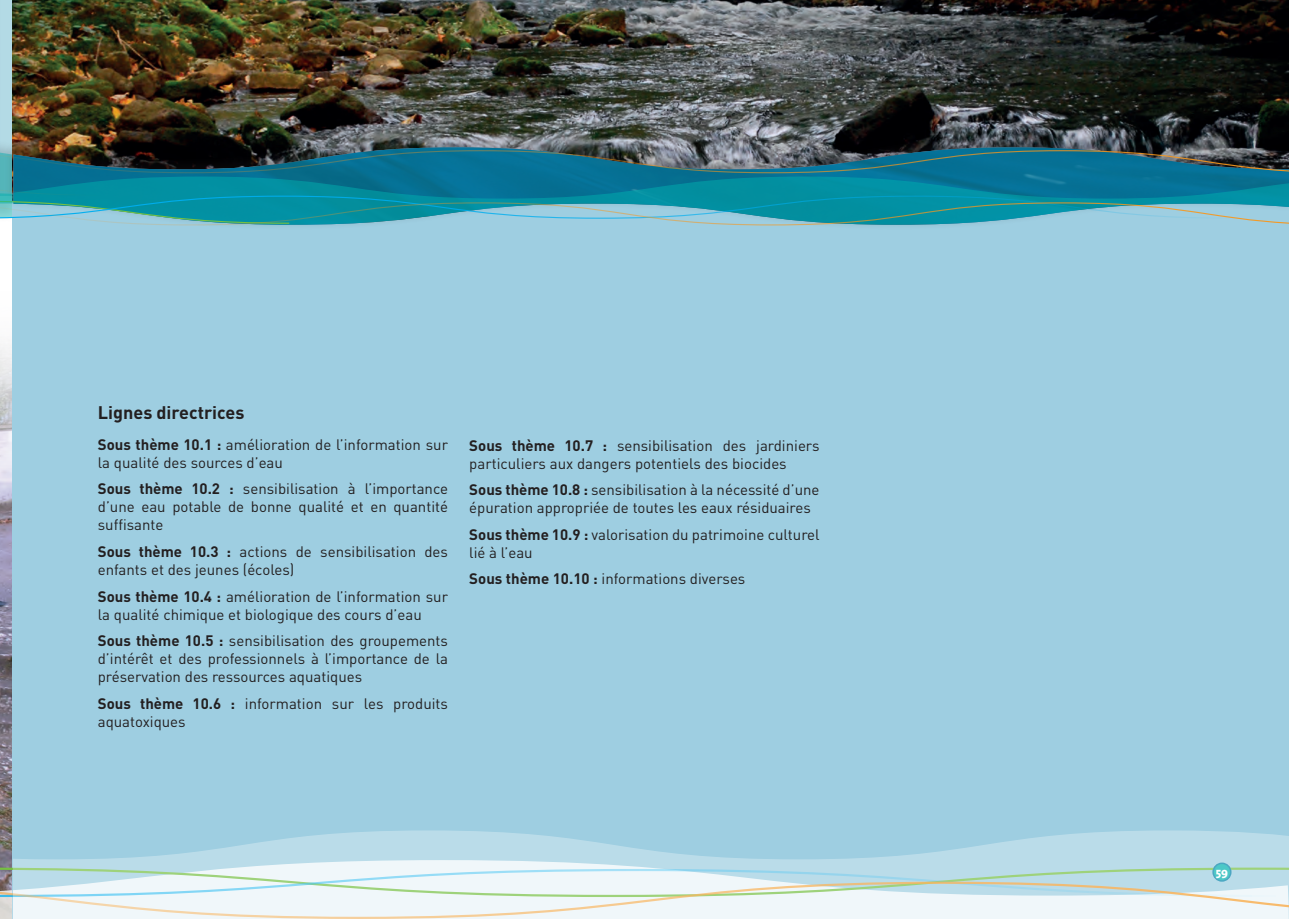
<style>
.page{position:relative;width:1289px;height:919px;background:#fff}
.page>*{position:absolute;margin:0;border:0;box-sizing:border-box;transform-origin:0 0}
.t1{font:700 18px "DIN";color:#231f20}
.t2{font:15px/18px "DIN";color:#231f20}
.t3{font:800 12px "The Serif";color:#fff}
.s1{font-weight:700}
</style>
<div class="page">
<img style="left:0;top:232px;width:13px;height:601px">
<svg style="left:12px;top:0;width:1px;height:127px"></svg>
<div style="left:0;top:127px;width:22px;height:96px;background:#231f20;opacity:.4"></div>
<div style="left:13px;top:195px;width:1275px;height:723px;background:#9ecee1"></div>
<img style="left:13px;top:0;width:1275px;height:134px">
<div style="left:4px;top:134px;width:1284px;height:96px;background:#231f20;opacity:.4"></div>
<img style="left:0;top:141px;width:1288px;height:85px">
<svg style="left:13px;top:830px;width:1275px;height:88px"></svg>
<p class="t1" style="left:98px;top:401px;width:148px">Lignes directrices</p>
<p class="t2" style="left:98px;top:435px;width:352px"><span class="s1">Sous thème 10.1 :</span> amélioration de l’information sur la qualité des sources d’eau</p>
<p class="t2" style="left:98px;top:479px;width:352px;text-align:justify"><span class="s1">Sous thème 10.2 :</span> sensibilisation à l’importance d’une eau potable de bonne qualité et en quantité suffisante</p>
<p class="t2" style="left:98px;top:542px;width:352px"><span class="s1">Sous thème 10.3 :</span> actions de sensibilisation des enfants et des jeunes (écoles)</p>
<p class="t2" style="left:98px;top:586px;width:352px"><span class="s1">Sous thème 10.4 :</span> amélioration de l’information sur la qualité chimique et biologique des cours d’eau</p>
<p class="t2" style="left:98px;top:631px;width:352px;text-align:justify"><span class="s1">Sous thème 10.5 :</span> sensibilisation des groupements d’intérêt et des professionnels à l’importance de la préservation des ressources aquatiques</p>
<p class="t2" style="left:98px;top:693px;width:352px"><span class="s1">Sous thème 10.6 :</span> information sur les produits aquatoxiques</p>
<p class="t2" style="left:469px;top:436px;width:352px"><span class="s1">Sous thème 10.7 :</span> sensibilisation des jardiniers particuliers aux dangers potentiels des biocides</p>
<p class="t2" style="left:469px;top:480px;width:352px"><span class="s1">Sous thème 10.8 :</span> sensibilisation à la nécessité d’une épuration appropriée de toutes les eaux résiduaires</p>
<p class="t2" style="left:469px;top:525px;width:352px"><span class="s1">Sous thème 10.9 :</span> valorisation du patrimoine culturel lié à l’eau</p>
<p class="t2" style="left:469px;top:569px;width:277px"><span class="s1">Sous thème 10.10 :</span> informations diverses</p>
<p class="t3" style="left:1215px;top:861px;width:14px">59</p>
</div>
